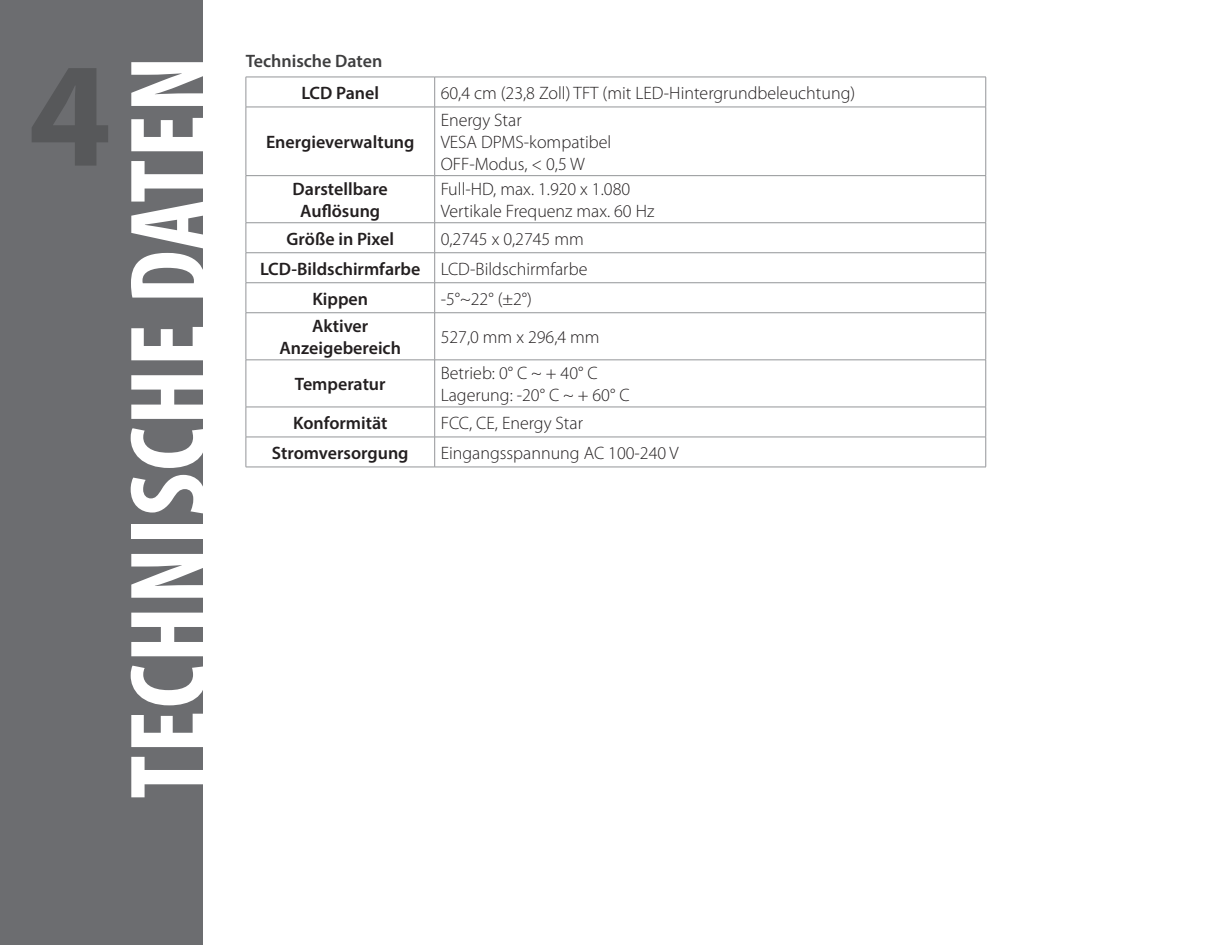
<style>
.page{position:relative;width:1215px;height:945px;background:#fff}
.page>*{position:absolute;margin:0;border:0;box-sizing:border-box;transform-origin:0 0}
.t1{font:700 150px "Myriad Pro";color:#57585a}
.t2{font:700 condensed 109.5px "Myriad Pro";letter-spacing:.02em;color:#fff}
.t3{font:300 18px "Myriad Pro";color:#231f20}
.t4{font:600 18px/21.6px "Myriad Pro";color:#231f20;text-align:center}
.t5{font:600 18px "Myriad Pro";color:#3e3e3f}
</style>
<div class="page">
<div style="left:0;top:0;width:202px;height:945px;background:#6c6d70"></div>
<hr style="left:246px;top:77px;width:189px;height:1px;background:#939598">
<hr style="left:246px;top:77px;width:1px;height:30px;background:#939598">
<hr style="left:435px;top:77px;width:551px;height:1px;background:#939598">
<hr style="left:434px;top:77px;width:1px;height:30px;background:#939598">
<hr style="left:986px;top:77px;width:1px;height:30px;background:#939598">
<hr style="left:246px;top:107px;width:189px;height:1px;background:#939598">
<hr style="left:246px;top:107px;width:1px;height:68px;background:#939598">
<hr style="left:435px;top:107px;width:551px;height:1px;background:#939598">
<hr style="left:434px;top:107px;width:1px;height:68px;background:#939598">
<hr style="left:986px;top:107px;width:1px;height:68px;background:#939598">
<hr style="left:246px;top:175px;width:189px;height:1px;background:#939598">
<hr style="left:246px;top:176px;width:1px;height:47px;background:#939598">
<hr style="left:435px;top:175px;width:551px;height:1px;background:#939598">
<hr style="left:434px;top:176px;width:1px;height:47px;background:#939598">
<hr style="left:986px;top:176px;width:1px;height:47px;background:#939598">
<hr style="left:246px;top:222px;width:189px;height:1px;background:#939598">
<hr style="left:246px;top:223px;width:1px;height:30px;background:#939598">
<hr style="left:435px;top:222px;width:551px;height:1px;background:#939598">
<hr style="left:434px;top:223px;width:1px;height:30px;background:#939598">
<hr style="left:986px;top:223px;width:1px;height:30px;background:#939598">
<hr style="left:246px;top:252px;width:189px;height:1px;background:#939598">
<hr style="left:246px;top:253px;width:1px;height:30px;background:#939598">
<hr style="left:435px;top:252px;width:551px;height:1px;background:#939598">
<hr style="left:434px;top:253px;width:1px;height:30px;background:#939598">
<hr style="left:986px;top:253px;width:1px;height:30px;background:#939598">
<hr style="left:246px;top:282px;width:189px;height:1px;background:#939598">
<hr style="left:246px;top:283px;width:1px;height:30px;background:#939598">
<hr style="left:435px;top:282px;width:551px;height:1px;background:#939598">
<hr style="left:434px;top:283px;width:1px;height:30px;background:#939598">
<hr style="left:986px;top:283px;width:1px;height:30px;background:#939598">
<hr style="left:246px;top:312px;width:189px;height:1px;background:#939598">
<hr style="left:246px;top:313px;width:1px;height:47px;background:#939598">
<hr style="left:435px;top:312px;width:551px;height:1px;background:#939598">
<hr style="left:434px;top:313px;width:1px;height:47px;background:#939598">
<hr style="left:986px;top:313px;width:1px;height:47px;background:#939598">
<hr style="left:246px;top:360px;width:189px;height:1px;background:#939598">
<hr style="left:246px;top:360px;width:1px;height:47px;background:#939598">
<hr style="left:435px;top:360px;width:551px;height:1px;background:#939598">
<hr style="left:434px;top:360px;width:1px;height:47px;background:#939598">
<hr style="left:986px;top:360px;width:1px;height:47px;background:#939598">
<hr style="left:246px;top:407px;width:189px;height:1px;background:#939598">
<hr style="left:246px;top:407px;width:1px;height:30px;background:#939598">
<hr style="left:435px;top:407px;width:551px;height:1px;background:#939598">
<hr style="left:434px;top:407px;width:1px;height:30px;background:#939598">
<hr style="left:986px;top:407px;width:1px;height:30px;background:#939598">
<hr style="left:246px;top:437px;width:189px;height:1px;background:#939598">
<hr style="left:246px;top:437px;width:1px;height:30px;background:#939598">
<hr style="left:435px;top:437px;width:551px;height:1px;background:#939598">
<hr style="left:434px;top:437px;width:1px;height:30px;background:#939598">
<hr style="left:986px;top:437px;width:1px;height:30px;background:#939598">
<hr style="left:246px;top:467px;width:189px;height:1px;background:#939598">
<hr style="left:435px;top:467px;width:551px;height:1px;background:#939598">
<p class="t1" style="left:28px;top:17px;width:85px">4</p>
<p class="t2" style="left:100px;top:799px;width:744px;rotate:-90deg">TECHNISCHE DATEN</p>
<p class="t5" style="left:246px;top:49px;width:138px">Technische Daten</p>
<p class="t4" style="left:301px;top:81px;width:79px">LCD Panel</p>
<p class="t3" style="left:441px;top:82px;width:416px">60,4 cm (23,8 Zoll) TFT (mit LED-Hintergrundbeleuchtung)</p>
<p class="t4" style="left:266px;top:131px;width:150px">Energieverwaltung</p>
<p class="t3" style="left:441px;top:110px;width:82px">Energy Star</p>
<p class="t3" style="left:441px;top:131px;width:172px">VESA DPMS-kompatibel</p>
<p class="t3" style="left:441px;top:153px;width:146px">OFF-Modus, &lt; 0,5 W</p>
<p class="t4" style="left:293px;top:178px;width:97px">Darstellbare<br>Auflösung</p>
<p class="t3" style="left:441px;top:178px;width:191px">Full-HD, max. 1.920 x 1.080</p>
<p class="t3" style="left:441px;top:200px;width:215px">Vertikale Frequenz max. 60 Hz</p>
<p class="t4" style="left:287px;top:227px;width:109px">Größe in Pixel</p>
<p class="t3" style="left:441px;top:228px;width:145px">0,2745 x 0,2745 mm</p>
<p class="t4" style="left:260px;top:257px;width:162px">LCD-Bildschirmfarbe</p>
<p class="t3" style="left:441px;top:258px;width:148px">LCD-Bildschirmfarbe</p>
<p class="t4" style="left:312px;top:287px;width:57px">Kippen</p>
<p class="t3" style="left:441px;top:288px;width:93px">-5°~22° (±2°)</p>
<p class="t4" style="left:280px;top:315px;width:123px">Aktiver<br>Anzeigebereich</p>
<p class="t3" style="left:441px;top:326px;width:160px">527,0 mm x 296,4 mm</p>
<p class="t4" style="left:295px;top:373px;width:92px">Temperatur</p>
<p class="t3" style="left:441px;top:363px;width:158px">Betrieb: 0° C ~ + 40° C</p>
<p class="t3" style="left:441px;top:384px;width:190px">Lagerung: -20° C ~ + 60° C</p>
<p class="t4" style="left:293px;top:411px;width:96px">Konformität</p>
<p class="t3" style="left:441px;top:412px;width:144px">FCC, CE, Energy Star</p>
<p class="t4" style="left:272px;top:441px;width:138px">Stromversorgung</p>
<p class="t3" style="left:441px;top:442px;width:240px">Eingangsspannung AC 100-240 V</p>
</div>
